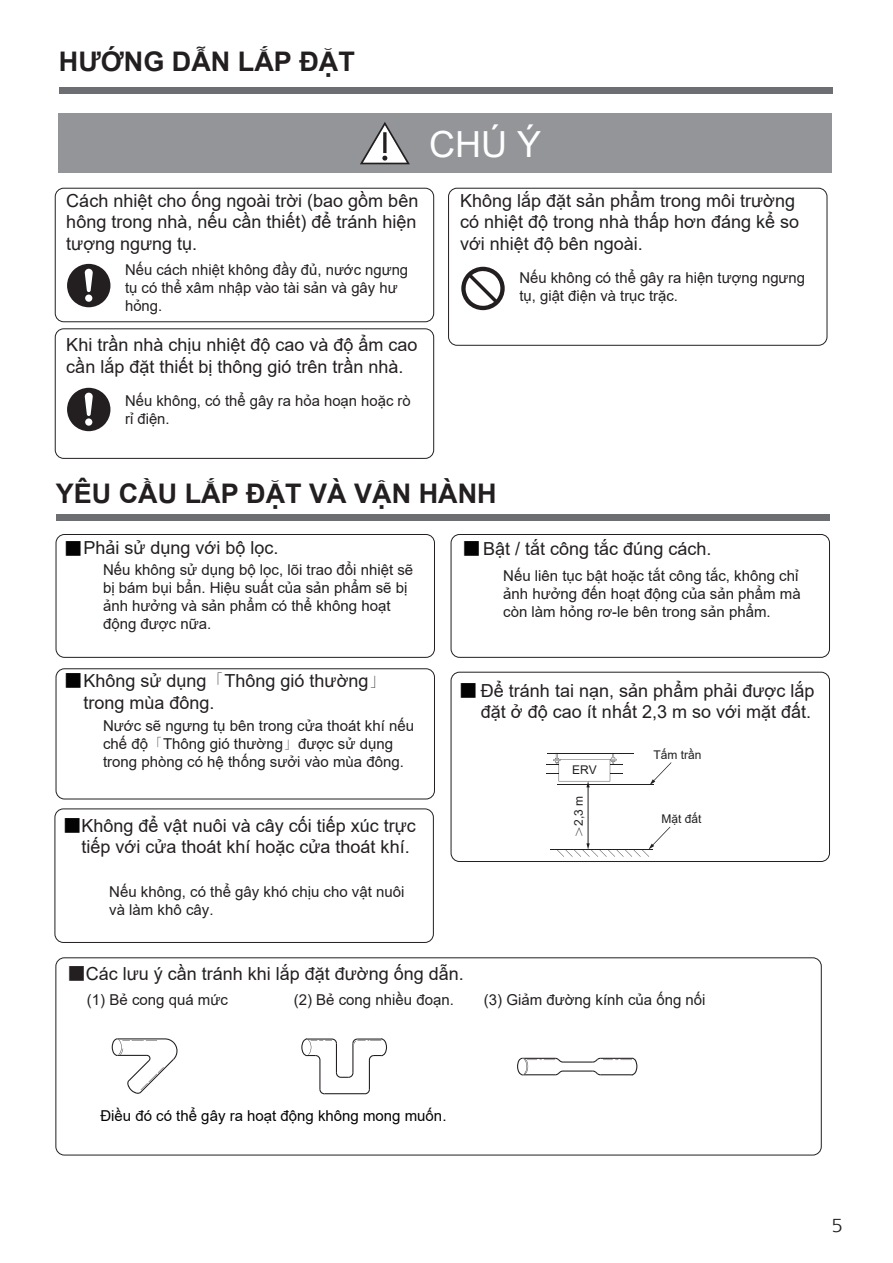
<style>
.page{position:relative;width:893px;height:1263px;background:#fff}
.page>*{position:absolute;margin:0;border:0;box-sizing:border-box;transform-origin:0 0}
.t1{font:36px "Arial";color:#fff}
.t2{font:700 27px "Arial";color:#231f20}
.t3{font:18px/21.6px "Arial";color:#231f20}
.t4{font:16.5px "PUD Sans serif R";color:#231f20;scale:1.05 1}
.t5{font:15px/18px "Arial";color:#231f20}
.t6{font:15px "Arial";color:#030303}
.t7{font:12px "Arial";color:#221f21}
.s1{font-family:"Sim Hei";color:#040303}
.s2{font-family:"Adobe Song Std";font-weight:300}
.s3{font-family:"Sim Hei"}
</style>
<div class="page">
<div style="left:60px;top:88px;width:773px;height:6px;background:#6d6e71"></div>
<div style="left:58px;top:113px;width:774px;height:60px;background:#939598"></div>
<svg style="left:360px;top:122px;width:50px;height:42px"></svg>
<svg style="left:461px;top:267px;width:44px;height:43px"></svg>
<div style="left:55px;top:188px;width:379px;height:134px;border:1px solid #231f20;border-radius:9px"></div>
<div style="left:55px;top:328px;width:379px;height:131px;border:1px solid #231f20;border-radius:9px"></div>
<div style="left:448px;top:188px;width:379px;height:158px;border:1px solid #231f20;border-radius:9px"></div>
<svg style="left:67px;top:264px;width:43px;height:43px"></svg>
<svg style="left:67px;top:388px;width:43px;height:43px"></svg>
<div style="left:54px;top:808px;width:380px;height:135px;border:1px solid #231f20;border-radius:9px"></div>
<div style="left:56px;top:534px;width:379px;height:124px;border:1px solid #231f20;border-radius:9px"></div>
<div style="left:451px;top:672px;width:379px;height:190px;border:1px solid #231f20;border-radius:9px"></div>
<div style="left:451px;top:534px;width:379px;height:124px;border:1px solid #231f20;border-radius:9px"></div>
<div style="left:57px;top:514px;width:773px;height:7px;background:#6d6e71"></div>
<svg style="left:301px;top:1038px;width:86px;height:56px"></svg>
<svg style="left:112px;top:1038px;width:66px;height:56px"></svg>
<svg style="left:517px;top:1058px;width:120px;height:17px"></svg>
<div style="left:55px;top:957px;width:767px;height:198px;border:1px solid #231f20;border-radius:9px"></div>
<svg style="left:650px;top:762px;width:21px;height:23px"></svg>
<hr style="left:548px;top:753px;width:86px;height:1px;background:#232021">
<hr style="left:557px;top:784px;width:96px;height:1px;background:#232021">
<hr style="left:551px;top:849px;width:102px;height:1px;background:#232021">
<hr style="left:588px;top:786px;width:1px;height:58px;background:#231f20">
<svg style="left:547px;top:753px;width:75px;height:34px"></svg>
<svg style="left:557px;top:827px;width:113px;height:30px"></svg>
<div style="left:56px;top:668px;width:379px;height:131px;border:1px solid #231f20;border-radius:9px"></div>
<h2 class="t2" style="left:59px;top:43px;width:297px">HƯỚNG DẪN LẮP ĐẶT</h2>
<p class="t3" style="left:66px;top:189px;width:353px;text-align:justify">Cách nhiệt cho ống ngoài trời (bao gồm bên hông trong nhà, nếu cần thiết) để tránh hiện tượng ngưng tụ.</p>
<p class="t5" style="left:125px;top:261px;width:285px">Nếu cách nhiệt không đầy đủ, nước ngưng tụ có thể xâm nhập vào tài sản và gây hư hỏng.</p>
<p class="t3" style="left:66px;top:334px;width:353px">Khi trần nhà chịu nhiệt độ cao và độ ẩm cao cần lắp đặt thiết bị thông gió trên trần nhà.</p>
<p class="t5" style="left:125px;top:392px;width:287px">Nếu không, có thể gây ra hỏa hoạn hoặc rò rỉ điện.</p>
<h1 class="t1" style="left:429px;top:120px;width:113px">CHÚ Ý</h1>
<p class="t3" style="left:460px;top:189px;width:341px">Không lắp đặt sản phẩm trong môi trường có nhiệt độ trong nhà thấp hơn đáng kể so với nhiệt độ bên ngoài.</p>
<p class="t5" style="left:519px;top:269px;width:287px">Nếu không có thể gây ra hiện tượng ngưng tụ, giật điện và trục trặc.</p>
<h2 class="t2" style="left:56px;top:474px;width:442px">YÊU CẦU LẮP ĐẶT VÀ VẬN HÀNH</h2>
<p class="t3" style="left:463px;top:538px;width:250px"><span class="s1">■</span>Bật / tắt công tắc đúng cách.</p>
<p class="t3" style="left:65px;top:537px;width:215px"><span class="s1">■</span>Phải sử dụng với bộ lọc.</p>
<p class="t5" style="left:103px;top:560px;width:312px">Nếu không sử dụng bộ lọc, lõi trao đổi nhiệt sẽ bị bám bụi bẩn. Hiệu suất của sản phẩm sẽ bị ảnh hưởng và sản phẩm có thể không hoạt động được nữa.</p>
<p class="t5" style="left:503px;top:566px;width:299px">Nếu liên tục bật hoặc tắt công tắc, không chỉ ảnh hưởng đến hoạt động của sản phẩm mà còn làm hỏng rơ-le bên trong sản phẩm.</p>
<p class="t3" style="left:65px;top:670px;width:323px"><span class="s1">■</span>Không sử dụng<span class="s2">「</span>Thông gió thường<span class="s2">」</span></p>
<p class="t3" style="left:460px;top:679px;width:356px"><span class="s1">■</span> Để tránh tai nạn, sản phẩm phải được lắp</p>
<p class="t3" style="left:83px;top:691px;width:133px">trong mùa đông.</p>
<p class="t5" style="left:103px;top:717px;width:312px">Nước sẽ ngưng tụ bên trong cửa thoát khí nếu chế độ<span class="s2">「</span>Thông gió thường<span class="s2">」</span>được sử dụng trong phòng có hệ thống sưởi vào mùa đông.</p>
<p class="t3" style="left:481px;top:701px;width:332px">đặt ở độ cao ít nhất 2,3 m so với mặt đất.</p>
<p class="t7" style="left:654px;top:746px;width:50px">Tấm trần</p>
<p class="t7" style="left:572px;top:762px;width:26px">ERV</p>
<p class="t3" style="left:82px;top:814px;width:336px;text-indent:-18px"><span class="s1">■</span>Không để vật nuôi và cây cối tiếp xúc trực tiếp với cửa thoát khí hoặc cửa thoát khí.</p>
<p class="t5" style="left:109px;top:883px;width:297px">Nếu không, có thể gây khó chịu cho vật nuôi và làm khô cây.</p>
<p class="t3" style="left:68px;top:963px;width:398px"><span class="s3">■</span>Các lưu ý cần tránh khi lắp đặt đường ống dẫn.</p>
<p class="t7" style="left:570px;top:838px;width:44px;rotate:-90deg"><span class="s2">＞</span>2,3 m</p>
<p class="t7" style="left:661px;top:811px;width:42px">Mặt đất</p>
<p class="t5" style="left:87px;top:991px;width:142px">(1) Bẻ cong quá mức</p>
<p class="t5" style="left:294px;top:991px;width:162px">(2) Bẻ cong nhiều đoạn.</p>
<p class="t5" style="left:484px;top:991px;width:223px">(3) Giảm đường kính của ống nối</p>
<p class="t6" style="left:100px;top:1105px;width:348px">Điều đó có thể gây ra hoạt động không mong muốn.</p>
<p class="t4" style="left:832px;top:1214px;width:12px">5</p>
</div>
